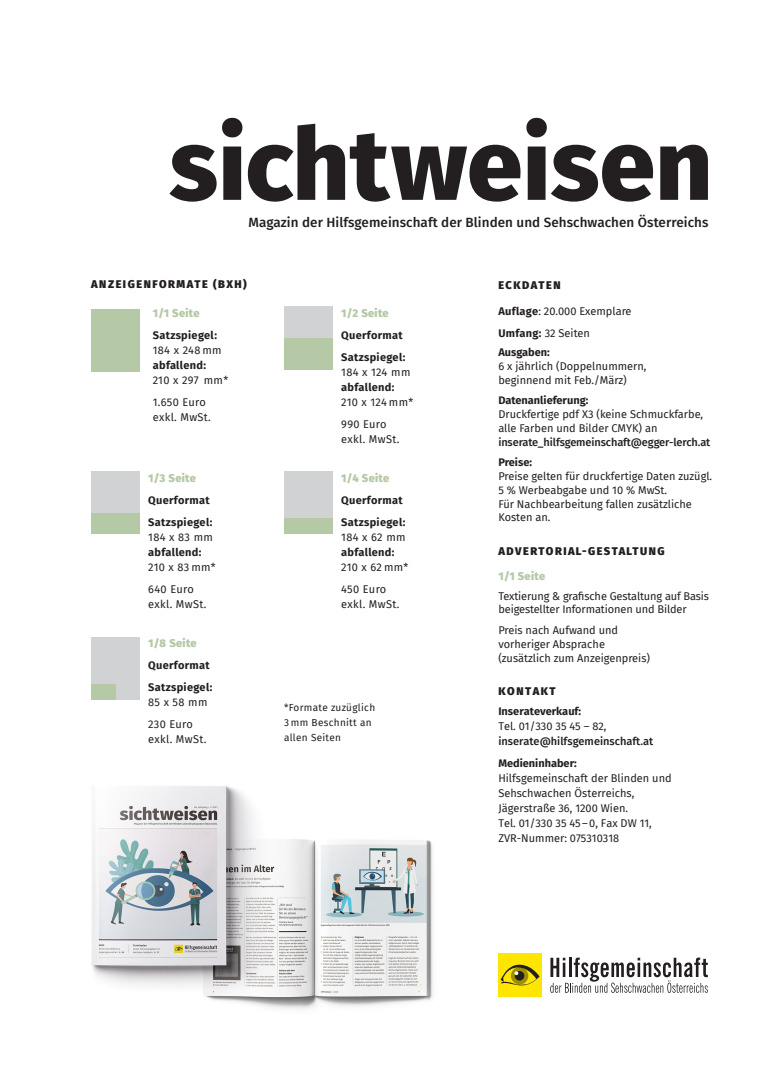
<style>
.page{position:relative;width:780px;height:1088px;background:#fff}
.page>*{position:absolute;margin:0;border:0;box-sizing:border-box;transform-origin:0 0}
.t1{font:800 100px "Fira Sans";color:#231f20}
.t2{font:500 13.5px "Fira Sans";letter-spacing:.005em;color:#231f20}
.t3{font:11px/13.8px "Fira Sans";color:#231f20}
.t4{font:700 11px/22.1px "Fira Sans";letter-spacing:.03em;color:#231f20}
.t5{font:11px/22.1px "Fira Sans";letter-spacing:.03em;color:#231f20}
.t6{font:500 11px "Fira Sans";letter-spacing:-.01em;color:#231f20}
.t7{font:900 11px "Fira Sans";letter-spacing:.14em;color:#231f20}
.t8{font:700 11px "Fira Sans";color:#231f20}
.t9{font:900 11px "Fira Sans";letter-spacing:.03em;color:#b6c9a6}
.t10{font:11px/22.1px "Fira Sans";letter-spacing:.025em;color:#231f20}
.t11{font:11px/22.1px "Fira Sans";letter-spacing:.02em;color:#231f20}
.t12{font:10px/15px "Fira Sans";letter-spacing:.03em;color:#231f20}
.s1{font-weight:700}
</style>
<div class="page">
<div style="left:91px;top:309px;width:49px;height:63px;background:#b6c9a6"></div>
<div style="left:284px;top:306px;width:49px;height:32px;background:#d1d2d4"></div>
<div style="left:284px;top:338px;width:49px;height:31px;background:#b6c9a6"></div>
<div style="left:91px;top:471px;width:49px;height:42px;background:#d1d2d4"></div>
<div style="left:91px;top:513px;width:49px;height:21px;background:#b6c9a6"></div>
<div style="left:284px;top:471px;width:49px;height:48px;background:#d1d2d4"></div>
<div style="left:284px;top:519px;width:49px;height:15px;background:#b6c9a6"></div>
<div style="left:91px;top:637px;width:49px;height:63px;background:#d1d2d4"></div>
<div style="left:91px;top:684px;width:24px;height:16px;background:#b6c9a6"></div>
<img style="left:91px;top:786px;width:342px;height:223px">
<div style="left:498px;top:953px;width:43px;height:44px;background:#ffe601"></div>
<svg style="left:500px;top:964px;width:39px;height:22px"></svg>
<svg style="left:550px;top:957px;width:158px;height:36px"></svg>
<h1 class="t1" style="left:169px;top:78px;width:544px">sichtweisen</h1>
<p class="t2" style="left:248px;top:211px;width:461px">Magazin der Hilfsgemeinschaft der Blinden und Sehschwachen Österreichs</p>
<p class="t7" style="left:91px;top:274px;width:157px">ANZEIGENFORMATE (BXH)</p>
<p class="t9" style="left:153px;top:303px;width:48px">1/1 Seite</p>
<p class="t4" style="left:153px;top:323px;width:66px">Satzspiegel:</p>
<p class="t3" style="left:153px;top:343px;width:70px">184 x 248 mm</p>
<p class="t4" style="left:153px;top:353px;width:55px">abfallend:</p>
<p class="t10" style="left:153px;top:369px;width:77px">210 x 297 mm*<br>1.650 Euro</p>
<p class="t5" style="left:153px;top:406px;width:60px">exkl. MwSt.</p>
<p class="t9" style="left:148px;top:468px;width:49px">1/3 Seite</p>
<p class="t4" style="left:148px;top:488px;width:66px">Querformat<br>Satzspiegel:</p>
<p class="t3" style="left:148px;top:530px;width:66px">184 x 83 mm</p>
<p class="t4" style="left:148px;top:540px;width:55px">abfallend:</p>
<p class="t5" style="left:148px;top:556px;width:69px">210 x 83 mm*<br>640 Euro</p>
<p class="t5" style="left:148px;top:593px;width:60px">exkl. MwSt.</p>
<p class="t9" style="left:148px;top:633px;width:50px">1/8 Seite</p>
<p class="t4" style="left:148px;top:653px;width:66px">Querformat<br>Satzspiegel:</p>
<p class="t5" style="left:148px;top:691px;width:61px">85 x 58 mm<br>230 Euro</p>
<p class="t5" style="left:148px;top:728px;width:60px">exkl. MwSt.</p>
<p class="t9" style="left:341px;top:303px;width:49px">1/2 Seite</p>
<p class="t4" style="left:341px;top:323px;width:66px">Querformat<br>Satzspiegel:</p>
<p class="t3" style="left:341px;top:365px;width:71px">184 x 124 mm</p>
<p class="t4" style="left:341px;top:375px;width:55px">abfallend:</p>
<p class="t5" style="left:341px;top:391px;width:74px">210 x 124 mm*<br>990 Euro</p>
<p class="t5" style="left:341px;top:428px;width:60px">exkl. MwSt.</p>
<p class="t9" style="left:341px;top:468px;width:49px">1/4 Seite</p>
<p class="t4" style="left:341px;top:488px;width:66px">Querformat<br>Satzspiegel:</p>
<p class="t3" style="left:341px;top:530px;width:66px">184 x 62 mm</p>
<p class="t4" style="left:341px;top:540px;width:55px">abfallend:</p>
<p class="t11" style="left:341px;top:556px;width:69px">210 x 62 mm*<br>450 Euro</p>
<p class="t5" style="left:341px;top:593px;width:60px">exkl. MwSt.</p>
<p class="t12" style="left:284px;top:699px;width:93px">*Formate zuzüglich<br>3 mm Beschnitt an allen Seiten</p>
<p class="t7" style="left:498px;top:275px;width:64px">ECKDATEN</p>
<p class="t3" style="left:498px;top:299px;width:135px;line-height:22.1px"><span class="s1">Auflage</span>: 20.000 Exemplare<br><span class="s1">Umfang:</span> 32 Seiten</p>
<p class="t8" style="left:498px;top:343px;width:53px">Ausgaben:</p>
<p class="t3" style="left:498px;top:359px;width:150px">6 x jährlich (Doppelnummern, beginnend mit Feb./März)</p>
<p class="t8" style="left:498px;top:391px;width:91px">Datenanlieferung:</p>
<p class="t3" style="left:498px;top:407px;width:206px">Druckfertige pdf X3 (keine Schmuckfarbe, alle Farben und Bilder CMYK) an</p>
<p class="t4" style="left:498px;top:451px;width:35px">Preise:</p>
<p class="t3" style="left:498px;top:469px;width:215px">Preise gelten für druckfertige Daten zuzügl.<br>5 % Werbeabgabe und 10 % MwSt.<br>Für Nachbearbeitung fallen zusätzliche<br>Kosten an.</p>
<p class="t6" style="left:498px;top:433px;width:213px">inserate_hilfsgemeinschaft@egger-lerch.at</p>
<p class="t7" style="left:498px;top:541px;width:168px">ADVERTORIAL-GESTALTUNG</p>
<p class="t9" style="left:498px;top:567px;width:48px">1/1 Seite</p>
<p class="t3" style="left:498px;top:588px;width:212px">Textierung &amp; grafische Gestaltung auf Basis beigestellter Informationen und Bilder</p>
<p class="t3" style="left:498px;top:623px;width:153px">Preis nach Aufwand und vorheriger Absprache (zusätzlich zum Anzeigenpreis)</p>
<p class="t7" style="left:498px;top:681px;width:59px">KONTAKT</p>
<p class="t8" style="left:498px;top:702px;width:84px">Inserateverkauf:</p>
<p class="t3" style="left:498px;top:719px;width:110px">Tel. 01/330 35 45 – 82,</p>
<p class="t6" style="left:498px;top:732px;width:156px">inserate@hilfsgemeinschaft.at</p>
<p class="t8" style="left:498px;top:754px;width:80px">Medieninhaber:</p>
<p class="t3" style="left:498px;top:771px;width:175px;line-height:15px">Hilfsgemeinschaft der Blinden und<br>Sehschwachen Österreichs,<br>Jägerstraße 36, 1200 Wien.<br>Tel. 01/330 35 45–0, Fax DW 11,<br>ZVR-Nummer: 075310318</p>
</div>
